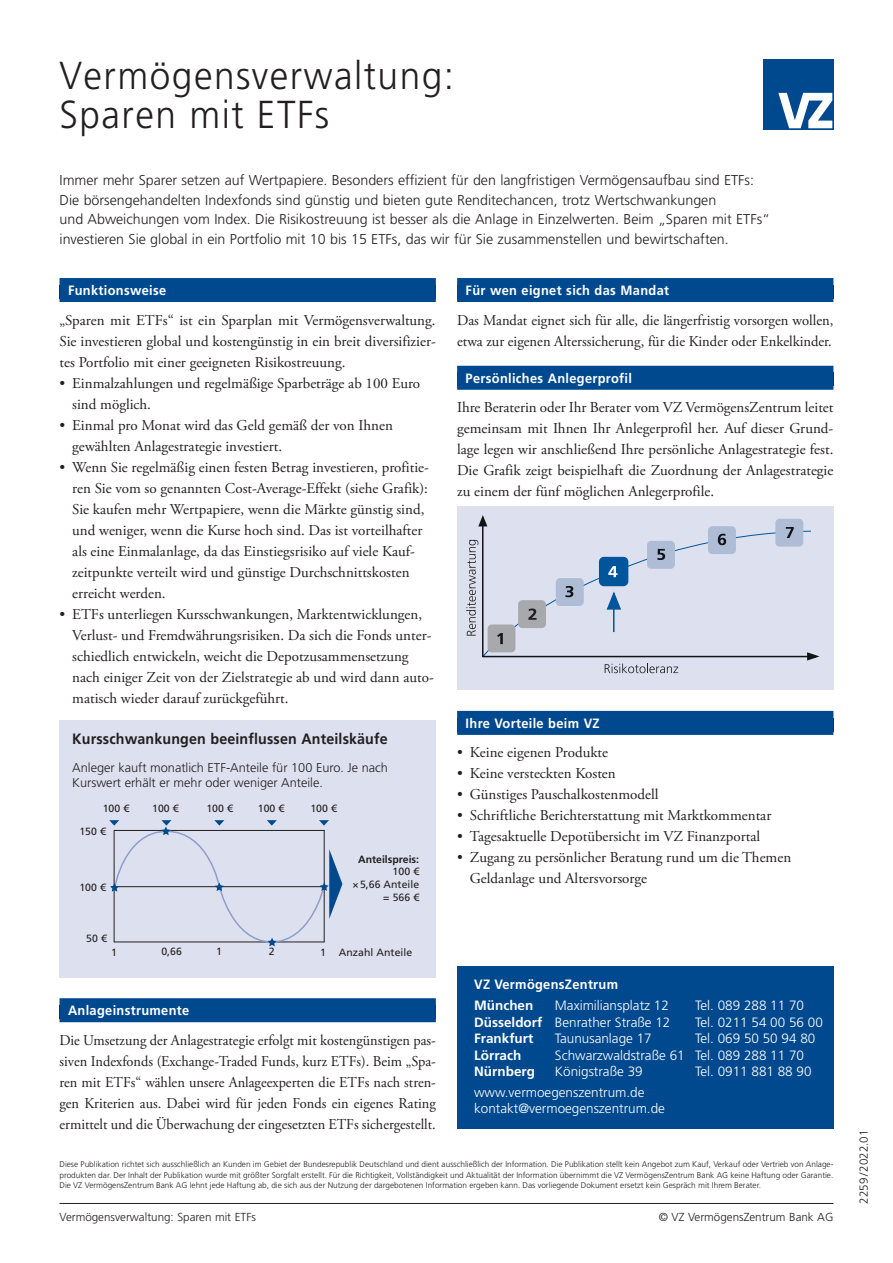
<style>
.page{position:relative;width:893px;height:1263px;background:#fff}
.page>*{position:absolute;margin:0;border:0;box-sizing:border-box;transform-origin:0 0}
.t1{font:300 39px/39px "Frutiger LT";letter-spacing:.04em;color:#231f20;scale:.95 1}
.t2{font:15px/21px "Adobe Garamond Pro";color:#231f20}
.t3{font:15px/21px "Adobe Garamond Pro";color:#231f20;text-align:justify;scale:.96 1}
.t4{font:700 15px "Frutiger LT";letter-spacing:.01em;color:#231f20;scale:.95 1}
.t5{font:300 14.25px/19.5px "Frutiger LT";color:#231f20}
.t6{font:300 13.5px/16.5px "Frutiger LT";color:#fff}
.t7{font:700 13.5px/20.7px "Frutiger LT";letter-spacing:.025em;color:#fff;scale:.95 1}
.t8{font:700 13.5px "Frutiger LT";color:#fff}
.t9{font:300 12.75px/15px "Frutiger LT";color:#231f20}
.t10{font:300 11.7px "Frutiger LT";color:#231f20}
.t11{font:10.5px/12.6px "Frutiger LT";color:#231f20;text-align:right}
.t12{font:700 10.5px "Frutiger LT";color:#231f20}
.t13{font:300 8.25px/10.5px "Frutiger LT";color:#231f20;text-align:justify}
.s1{font-weight:700}
</style>
<div class="page">
<div style="left:764px;top:60px;width:70px;height:70px;background:#01498e"></div>
<svg style="left:778px;top:93px;width:54px;height:35px"></svg>
<hr style="left:60px;top:1203px;width:773px;height:1px;background:#231f20">
<div style="left:457px;top:966px;width:376px;height:163px;background:#01498e"></div>
<div style="left:60px;top:278px;width:376px;height:24px;background:#01498e"></div>
<div style="left:60px;top:998px;width:376px;height:24px;background:#01498e"></div>
<div style="left:60px;top:720px;width:376px;height:257px;background:#dde1ef"></div>
<svg style="left:109px;top:820px;width:233px;height:126px"></svg>
<div style="left:457px;top:278px;width:376px;height:24px;background:#01498e"></div>
<div style="left:457px;top:366px;width:376px;height:24px;background:#01498e"></div>
<div style="left:457px;top:711px;width:376px;height:24px;background:#01498e"></div>
<div style="left:457px;top:507px;width:376px;height:183px;background:#dde1ef"></div>
<svg style="left:466px;top:515px;width:353px;height:158px"></svg>
<h1 class="t1" style="left:60px;top:56px;width:417px">Vermögensverwaltung:<br>Sparen mit ETFs</h1>
<p class="t5" style="left:60px;top:171px;width:712px">Immer mehr Sparer setzen auf Wertpapiere. Besonders effizient für den langfristigen Vermögensaufbau sind ETFs:<br>Die börsengehandelten Indexfonds sind günstig und bieten gute Renditechancen, trotz Wertschwankungen<br>und Abweichungen vom Index. Die Risikostreuung ist besser als die Anlage in Einzelwerten. Beim „Sparen mit ETFs“ investieren Sie global in ein Portfolio mit 10 bis 15 ETFs, das wir für Sie zusammenstellen und bewirtschaften.</p>
<p class="t7" style="left:68px;top:280px;width:105px">Funktionsweise</p>
<p class="t2" style="left:60px;top:310px;width:378px;text-align:justify">„Sparen mit ETFs“ ist ein Sparplan mit Vermögensverwaltung.<br>Sie investieren global und kostengünstig in ein breit diversifizier&shy;tes Portfolio mit einer geeigneten Risikostreuung.</p>
<p class="t2" style="left:72px;top:373px;width:349px;text-indent:-13px">• Einmalzahlungen und regelmäßige Sparbeträge ab 100 Euro sind möglich.</p>
<p class="t2" style="left:72px;top:415px;width:322px;text-indent:-13px">• Einmal pro Monat wird das Geld gemäß der von Ihnen gewählten Anlagestrategie investiert.</p>
<p class="t2" style="left:72px;top:457px;width:358px;text-indent:-13px">• Wenn Sie regelmäßig einen festen Betrag investieren, profitie&shy;ren Sie vom so genannten Cost-Average-Effekt (siehe Grafik):<br>Sie kaufen mehr Wertpapiere, wenn die Märkte günstig sind, und weniger, wenn die Kurse hoch sind. Das ist vorteilhafter als eine Einmalanlage, da das Einstiegsrisiko auf viele Kauf&shy;zeitpunkte verteilt wird und günstige Durchschnittskosten erreicht werden.</p>
<p class="t2" style="left:72px;top:604px;width:363px;text-indent:-13px">• ETFs unterliegen Kursschwankungen, Marktentwicklungen, Verlust- und Fremdwährungsrisiken. Da sich die Fonds unter&shy;schiedlich entwickeln, weicht die Depotzusammensetzung nach einiger Zeit von der Zielstrategie ab und wird dann auto&shy;matisch wieder darauf zurückgeführt.</p>
<p class="t4" style="left:72px;top:730px;width:334px">Kursschwankungen beeinflussen Anteilskäufe</p>
<p class="t9" style="left:72px;top:760px;width:317px">Anleger kauft monatlich ETF-Anteile für 100 Euro. Je nach<br>Kurswert erhält er mehr oder weniger Anteile.</p>
<p class="t11" style="left:103px;top:802px;width:28px">100 €</p>
<p class="t11" style="left:152px;top:802px;width:28px">100 €</p>
<p class="t11" style="left:206px;top:802px;width:28px">100 €</p>
<p class="t11" style="left:258px;top:802px;width:28px">100 €</p>
<p class="t11" style="left:310px;top:802px;width:28px">100 €</p>
<p class="t11" style="left:79px;top:825px;width:28px">150 €</p>
<p class="t11" style="left:79px;top:881px;width:28px">100 €</p>
<p class="t11" style="left:86px;top:932px;width:22px">50 €</p>
<p class="t11" style="left:111px;top:946px;width:7px">1</p>
<p class="t12" style="left:358px;top:853px;width:63px">Anteilspreis:</p>
<p class="t11" style="left:352px;top:865px;width:68px">100 €<br>×5,66 Anteile = 566 €</p>
<p class="t11" style="left:161px;top:945px;width:22px">0,66</p>
<p class="t11" style="left:216px;top:945px;width:7px">1</p>
<p class="t11" style="left:269px;top:945px;width:7px">2</p>
<p class="t11" style="left:320px;top:946px;width:93px">1 Anzahl Anteile</p>
<p class="t7" style="left:68px;top:1000px;width:129px">Anlageinstrumente</p>
<p class="t3" style="left:60px;top:1030px;width:393px">Die Umsetzung der Anlagestrategie erfolgt mit kostengünstigen pas&shy;siven Indexfonds (Exchange-Traded Funds, kurz ETFs). Beim „Spa&shy;ren mit ETFs“ wählen unsere Anlageexperten die ETFs nach stren&shy;gen Kriterien aus. Dabei wird für jeden Fonds ein eigenes Rating ermittelt und die Überwachung der eingesetzten ETFs sichergestellt.</p>
<p class="t7" style="left:466px;top:280px;width:216px">Für wen eignet sich das Mandat</p>
<p class="t2" style="left:457px;top:310px;width:378px">Das Mandat eignet sich für alle, die längerfristig vorsorgen wollen, etwa zur eigenen Alterssicherung, für die Kinder oder Enkelkinder.</p>
<p class="t7" style="left:466px;top:368px;width:177px">Persönliches Anlegerprofil</p>
<p class="t2" style="left:457px;top:397px;width:378px;text-align:justify">Ihre Beraterin oder Ihr Berater vom VZ VermögensZentrum leitet gemeinsam mit Ihnen Ihr Anlegerprofil her. Auf dieser Grund&shy;lage legen wir anschließend Ihre persönliche Anlagestrategie fest.<br>Die Grafik zeigt beispielhaft die Zuordnung der Anlagestrategie zu einem der fünf möglichen Anlegerprofile.</p>
<p class="t7" style="left:466px;top:713px;width:143px">Ihre Vorteile beim VZ</p>
<p class="t2" style="left:457px;top:743px;width:153px">• Keine eigenen Produkte</p>
<p class="t2" style="left:457px;top:764px;width:160px">• Keine versteckten Kosten</p>
<p class="t2" style="left:457px;top:785px;width:203px">• Günstiges Pauschalkostenmodell</p>
<p class="t2" style="left:457px;top:806px;width:316px">• Schriftliche Berichterstattung mit Marktkommentar</p>
<p class="t2" style="left:457px;top:827px;width:305px">• Tagesaktuelle Depotübersicht im VZ Finanzportal</p>
<p class="t2" style="left:470px;top:848px;width:323px;text-indent:-13px">• Zugang zu persönlicher Beratung rund um die Themen<br>Geldanlage und Altersvorsorge</p>
<p class="t7" style="left:474px;top:974px;width:153px">VZ VermögensZentrum<br>München</p>
<p class="t6" style="left:555px;top:997px;width:115px">Maximiliansplatz 12</p>
<p class="t6" style="left:695px;top:997px;width:110px">Tel. 089 288 11 70</p>
<p class="t6" style="left:474px;top:1014px;width:198px"><span class="s1">Düsseldorf</span> Benrather Straße 12</p>
<p class="t6" style="left:695px;top:1014px;width:129px">Tel. 0211 54 00 56 00</p>
<p class="t8" style="left:474px;top:1030px;width:61px">Frankfurt</p>
<p class="t6" style="left:555px;top:1030px;width:98px">Taunusanlage 17</p>
<p class="t6" style="left:695px;top:1030px;width:122px">Tel. 069 50 50 94 80</p>
<p class="t8" style="left:474px;top:1047px;width:49px">Lörrach</p>
<p class="t6" style="left:555px;top:1047px;width:251px">Schwarzwaldstraße 61 Tel. 089 288 11 70</p>
<p class="t8" style="left:474px;top:1063px;width:62px">Nürnberg</p>
<p class="t6" style="left:555px;top:1063px;width:89px">Königstraße 39</p>
<p class="t6" style="left:695px;top:1063px;width:118px">Tel. 0911 881 88 90</p>
<p class="t6" style="left:474px;top:1084px;width:192px">www.vermoegenszentrum.de kontakt@vermoegenszentrum.de</p>
<p class="t13" style="left:60px;top:1159px;width:775px">Diese Publikation richtet sich ausschließlich an Kunden im Gebiet der Bundesrepublik Deutschland und dient ausschließlich der Information. Die Publikation stellt kein Angebot zum Kauf, Verkauf oder Vertrieb von Anlage&shy;produkten dar. Der Inhalt der Publikation wurde mit größter Sorgfalt erstellt. Für die Richtigkeit, Vollständigkeit und Aktualität der Information übernimmt die VZ VermögensZentrum Bank AG keine Haftung oder Garantie.<br>Die VZ VermögensZentrum Bank AG lehnt jede Haftung ab, die sich aus der Nutzung der dargebotenen Information ergeben kann. Das vorliegende Dokument ersetzt kein Gespräch mit Ihrem Berater.</p>
<p class="t10" style="left:60px;top:1210px;width:198px">Vermögensverwaltung: Sparen mit ETFs</p>
<p class="t10" style="left:659px;top:1210px;width:176px">© VZ VermögensZentrum Bank AG</p>
<p class="t10" style="left:857px;top:1204px;width:76px;rotate:-90deg">2259/2022.01</p>
</div>
